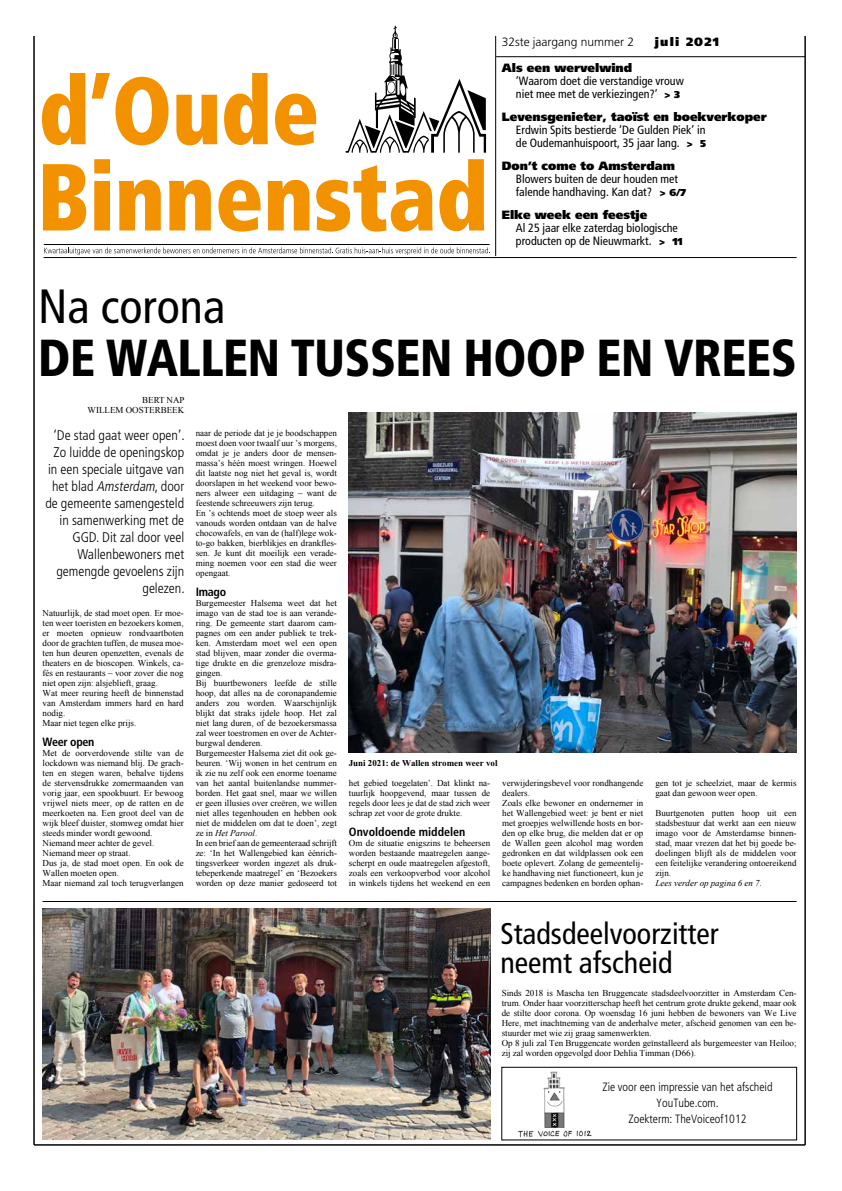
<style>
.page{position:relative;width:842px;height:1191px;background:#fff}
.page>*{position:absolute;margin:0;border:0;box-sizing:border-box;transform-origin:0 0}
.t1{font:900 condensed 95px/86.2px "Frutiger";color:#f39200;scale:.9 1}
.t2{font:900 condensed 52px "Frutiger";letter-spacing:-.01em;color:#000;scale:.93 1}
.t3{font:condensed 48px "Frutiger";color:#000}
.t4{font:condensed 30px/29px "Frutiger";color:#000}
.t5{font:300 condensed 14px/17px "Frutiger";color:#000;text-align:right}
.t6{font:condensed 12px/13px "Frutiger";color:#000}
.t7{font:900 12px "Frutiger";color:#000}
.t8{font:300 condensed 12px/16px "Frutiger";color:#000;text-align:center}
.t9{font:700 condensed 12px "Frutiger";color:#000}
.t10{font:300 12px "Frutiger";color:#000}
.t11{font:700 condensed 12px "Frutiger";letter-spacing:-.025em;color:#000}
.t12{font:900 12px "Frutiger";letter-spacing:.1em;color:#000}
.t13{font:9px/10px "Times New Roman";color:#000}
.t14{font:700 9px "Times New Roman";color:#000}
.t15{font:italic 9px "Times New Roman";color:#000}
.s1{font-weight:900;font-stretch:normal;font-size:10px}
.s2{font-style:italic}
</style>
<div class="page">
<hr style="left:496px;top:56px;width:309px;height:1px;background:#000">
<hr style="left:34px;top:36px;width:1px;height:1108px;background:#000">
<hr style="left:495px;top:36px;width:1px;height:220px;background:#000">
<hr style="left:44px;top:257px;width:753px;height:1px;background:#000">
<hr style="left:805px;top:36px;width:1px;height:1108px;background:#000">
<hr style="left:34px;top:1144px;width:771px;height:1px;background:#000">
<svg style="left:345px;top:26px;width:142px;height:127px"></svg>
<hr style="left:44px;top:244px;width:446px;height:1px;background:#000">
<svg style="left:44px;top:247px;width:446px;height:8px"></svg>
<img style="left:349px;top:412px;width:448px;height:340px">
<hr style="left:43px;top:901px;width:754px;height:1px;background:#000">
<img style="left:43px;top:908px;width:447px;height:231px">
<img style="left:518px;top:1071px;width:74px;height:67px">
<div style="left:501px;top:1067px;width:296px;height:73px;border:1px solid #000"></div>
<h1 class="t1" style="left:37px;top:67px;width:502px">d’Oude<br>Binnenstad</h1>
<h3 class="t10" style="left:502px;top:35px;width:134px">32ste jaargang nummer 2</h3>
<h3 class="t12" style="left:655px;top:34px;width:66px">juli 2021</h3>
<h3 class="t7" style="left:502px;top:60px;width:132px">Als een wervelwind</h3>
<h3 class="t6" style="left:516px;top:74px;width:169px">‘Waarom doet die verstandige vrouw niet mee met de verkiezingen?’ <span class="s1">&gt; 3</span></h3>
<h3 class="t7" style="left:502px;top:109px;width:266px">Levensgenieter, taoïst en boekverkoper</h3>
<h3 class="t6" style="left:516px;top:123px;width:191px">Erdwin Spits bestierde ‘De Gulden Piek’ in de Oudemanhuispoort, 35 jaar lang. <span class="s1">&gt; 5</span></h3>
<h3 class="t7" style="left:502px;top:158px;width:175px">Don’t come to Amsterdam</h3>
<h3 class="t6" style="left:516px;top:172px;width:172px">Blowers buiten de deur houden met falende handhaving. Kan dat? <span class="s1">&gt; 6/7</span></h3>
<h3 class="t7" style="left:502px;top:207px;width:147px">Elke week een feestje</h3>
<h3 class="t6" style="left:516px;top:221px;width:168px">Al 25 jaar elke zaterdag biologische producten op de Nieuwmarkt. <span class="s1">&gt; 11</span></h3>
<h3 class="t3" style="left:38px;top:278px;width:189px">Na corona</h3>
<h2 class="t2" style="left:38px;top:327px;width:817px">DE WALLEN TUSSEN HOOP EN VREES</h2>
<p class="t13" style="left:88px;top:395px;width:98px;text-align:right">BERT NAP<br>WILLEM OOSTERBEEK</p>
<h3 class="t5" style="left:45px;top:427px;width:141px">‘De stad gaat weer open’.<br>Zo luidde de openingskop in een speciale uitgave van het blad <span class="s2">Amsterdam</span>, door de gemeente samengesteld in samenwerking met de<br>GGD. Dit zal door veel<br>Wallenbewoners met gemengde gevoelens zijn gelezen.</h3>
<p class="t13" style="left:43px;top:608px;width:143px">Natuurlijk, de stad moet open. Er moe&shy;ten weer toeristen en bezoekers komen, er moeten opnieuw rondvaartboten door de grachten tuffen, de musea moe&shy;ten hun deuren openzetten, evenals de theaters en de bioscopen. Winkels, ca&shy;fés en restaurants – voor zover die nog niet open zijn: alsjeblieft, graag.<br>Wat meer reuring heeft de binnenstad van Amsterdam immers hard en hard nodig.<br>Maar niet tegen elke prijs.</p>
<h3 class="t11" style="left:43px;top:735px;width:53px">Weer open</h3>
<p class="t13" style="left:43px;top:748px;width:143px">Met de oorverdovende stilte van de lockdown was niemand blij. De grach&shy;ten en stegen waren, behalve tijdens de stervensdrukke zomermaanden van vorig jaar, een spookbuurt. Er bewoog vrijwel niets meer, op de ratten en de meerkoeten na. Een groot deel van de wijk bleef duister, stomweg omdat hier steeds minder wordt gewoond.<br>Niemand meer achter de gevel.<br>Niemand meer op straat.<br>Dus ja, de stad moet open. En ook de Wallen moeten open.<br>Maar niemand zal toch terugverlangen</p>
<p class="t13" style="left:196px;top:428px;width:143px">naar de periode dat je je boodschappen moest doen voor twaalf uur ’s morgens, omdat je je anders door de mensen&shy;massa’s héén moest wringen. Hoewel dit laatste nog niet het geval is, wordt doorslapen in het weekend voor bewo&shy;ners alweer een uitdaging – want de feestende schreeuwers zijn terug.<br>En ’s ochtends moet de stoep weer als vanouds worden ontdaan van de halve chocowafels, en van de (half)lege wok&shy;to-go bakken, bierblikjes en drankfles&shy;sen. Je kunt dit moeilijk een verade&shy;ming noemen voor een stad die weer opengaat.</p>
<h3 class="t9" style="left:196px;top:585px;width:32px">Imago</h3>
<p class="t13" style="left:196px;top:598px;width:143px">Burgemeester Halsema weet dat het imago van de stad toe is aan verande&shy;ring. De gemeente start daarom cam&shy;pagnes om een ander publiek te trek&shy;ken. Amsterdam moet wel een open stad blijven, maar zonder die overma&shy;tige drukte en die grenzeloze misdra&shy;gingen.<br>Bij buurtbewoners leefde de stille hoop, dat alles na de coronapandemie anders zou worden. Waarschijnlijk blijkt dat straks ijdele hoop. Het zal niet lang duren, of de bezoekersmassa zal weer toestromen en over de Achter&shy;burgwal denderen.<br>Burgemeester Halsema ziet dit ook ge&shy;beuren. ‘Wij wonen in het centrum en ik zie nu zelf ook een enorme toename van het aantal buitenlandse nummer&shy;borden. Het gaat snel, maar we willen er geen illusies over creëren, we willen niet alles tegenhouden en hebben ook niet de middelen om dat te doen’, zegt ze in <span class="s2">Het Parool</span>.<br>In een brief aan de gemeenteraad schrijft ze: ‘In het Wallengebied kan éénrich&shy;tingsverkeer worden ingezet als druk&shy;tebeperkende maatregel’ en ‘Bezoekers worden op deze manier gedoseerd tot</p>
<p class="t14" style="left:349px;top:758px;width:150px">Juni 2021: de Wallen stromen weer vol</p>
<p class="t13" style="left:349px;top:778px;width:143px;text-align:justify">het gebied toegelaten’. Dat klinkt na&shy;tuurlijk hoopgevend, maar tussen de regels door lees je dat de stad zich weer schrap zet voor de grote drukte.</p>
<h3 class="t9" style="left:349px;top:825px;width:118px">Onvoldoende middelen</h3>
<p class="t13" style="left:349px;top:838px;width:143px;text-align:justify">Om de situatie enigszins te beheersen worden bestaande maatregelen aange&shy;scherpt en oude maatregelen afgestoft, zoals een verkoopverbod voor alcohol in winkels tijdens het weekend en een</p>
<p class="t13" style="left:502px;top:778px;width:143px">verwijderingsbevel voor rondhangende dealers.<br>Zoals elke bewoner en ondernemer in het Wallengebied weet: je bent er niet met groepjes welwillende hosts en bor&shy;den op elke brug, die melden dat er op de Wallen geen alcohol mag worden gedronken en dat wildplassen ook een boete oplevert. Zolang de gemeentelij&shy;ke handhaving niet functioneert, kun je campagnes bedenken en borden ophan-</p>
<p class="t13" style="left:655px;top:778px;width:143px">gen tot je scheelziet, maar de kermis gaat dan gewoon weer open.</p>
<p class="t13" style="left:655px;top:808px;width:143px;text-align:justify">Buurtgenoten putten hoop uit een stadsbestuur dat werkt aan een nieuw imago voor de Amsterdamse binnen&shy;stad, maar vrezen dat het bij goede be&shy;doelingen blijft als de middelen voor een feitelijke verandering ontoereikend zijn.</p>
<p class="t15" style="left:655px;top:877px;width:108px">Lees verder op pagina 6 en 7.</p>
<h3 class="t4" style="left:500px;top:919px;width:220px">Stadsdeelvoorzitter neemt afscheid</h3>
<p class="t13" style="left:502px;top:988px;width:296px">Sinds 2018 is Mascha ten Bruggencate stadsdeelvoorzitter in Amsterdam Cen&shy;trum. Onder haar voorzitterschap heeft het centrum grote drukte gekend, maar ook de stilte door corona. Op woensdag 16 juni hebben de bewoners van We Live Here, met inachtneming van de anderhalve meter, afscheid genomen van een be&shy;stuurder met wie zij graag samenwerkten.<br>Op 8 juli zal Ten Bruggencate worden geïnstalleerd als burgemeester van Heiloo; zij zal worden opgevolgd door Dehlia Timman (D66).</p>
<h3 class="t8" style="left:602px;top:1078px;width:172px">Zie voor een impressie van het afscheid<br>YouTube.com.<br>Zoekterm: TheVoiceof1012</h3>
</div>
